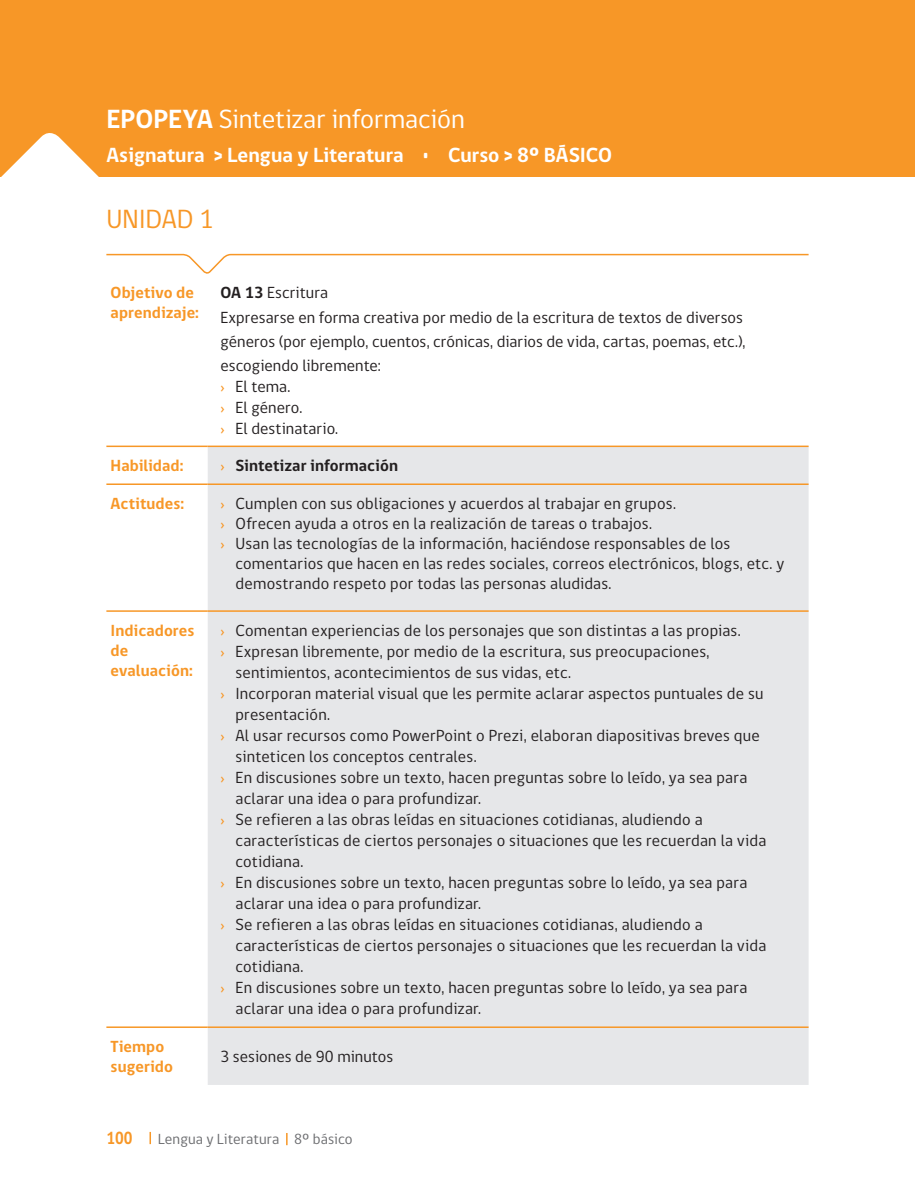
<style>
.page{position:relative;width:915px;height:1187px;background:#fff}
.page>*{position:absolute;margin:0;border:0;box-sizing:border-box;transform-origin:0 0}
.t1{font:27px "gob CL";color:#fff}
.t2{font:27px "gob CL";letter-spacing:-.005em;color:#f79727}
.t3{font:700 21px "gob CL";color:#fff}
.t4{font:700 18px "gob CL";color:#f79727;scale:.85 1}
.punteo_en_tabla_inic{font:16.5px/21px "gob CL";letter-spacing:.015em;color:#231f20}
.t5{font:700 16.5px/19.8px "gob CL";letter-spacing:.005em;color:#f79727}
.punteo_en_tabla_inic-2{font:700 16.5px "gob CL";letter-spacing:.005em;color:#231f20}
.t6{font:15px "gob CL";letter-spacing:.005em;color:#6c6d70}
.s1{font-weight:700}
.s2{color:#f79727}
.s3{font-weight:400;color:#f79727}
</style>
<div class="page">
<div style="left:0;top:0;width:914px;height:176px;background:#f79727"></div>
<svg style="left:149px;top:1131px;width:2px;height:12px"></svg>
<svg style="left:286px;top:1133px;width:1px;height:12px"></svg>
<svg style="left:0;top:133px;width:809px;height:141px"></svg>
<div style="left:208px;top:447px;width:600px;height:637px;background:#e6e7e9"></div>
<hr style="left:106px;top:610px;width:102px;height:1px;background:#f79727">
<hr style="left:208px;top:610px;width:600px;height:1px;background:#f79727">
<hr style="left:106px;top:445px;width:102px;height:2px;background:#f79727">
<hr style="left:208px;top:445px;width:600px;height:2px;background:#f79727">
<hr style="left:106px;top:483px;width:102px;height:2px;background:#f79727">
<hr style="left:208px;top:483px;width:600px;height:2px;background:#f79727">
<hr style="left:106px;top:1026px;width:102px;height:1px;background:#f79727">
<hr style="left:208px;top:1026px;width:600px;height:1px;background:#f79727">
<p class="t1" style="left:106px;top:101px;width:360px"><span class="s1">EPOPEYA</span> Sintetizar información</p>
<p class="t3" style="left:106px;top:140px;width:507px">Asignatura &gt; Lengua y Literatura • Curso &gt; 8º BÁSICO</p>
<p class="t2" style="left:106px;top:201px;width:109px">UNIDAD 1</p>
<p class="t5" style="left:111px;top:283px;width:90px">Objetivo de aprendizaje:</p>
<p class="punteo_en_tabla_inic" style="left:220px;top:283px;width:109px"><span class="s1">OA 13</span> Escritura</p>
<p class="punteo_en_tabla_inic" style="left:220px;top:305px;width:526px;line-height:24px">Expresarse en forma creativa por medio de la escritura de textos de diversos géneros (por ejemplo, cuentos, crónicas, diarios de vida, cartas, poemas, etc.), escogiendo libremente:</p>
<p class="punteo_en_tabla_inic" style="left:220px;top:376px;width:71px"><span class="s2">›</span> El tema.</p>
<p class="punteo_en_tabla_inic" style="left:220px;top:397px;width:83px"><span class="s2">›</span> El género.</p>
<p class="punteo_en_tabla_inic" style="left:220px;top:418px;width:119px"><span class="s2">›</span> El destinatario.</p>
<p class="t5" style="left:111px;top:456px;width:74px">Habilidad:</p>
<p class="punteo_en_tabla_inic-2" style="left:220px;top:454px;width:179px"><span class="s3">›</span> Sintetizar información</p>
<p class="t5" style="left:111px;top:494px;width:75px">Actitudes:</p>
<p class="punteo_en_tabla_inic" style="left:220px;top:493px;width:457px"><span class="s2">›</span> Cumplen con sus obligaciones y acuerdos al trabajar en grupos.</p>
<p class="punteo_en_tabla_inic" style="left:220px;top:513px;width:433px"><span class="s2">›</span> Ofrecen ayuda a otros en la realización de tareas o trabajos.</p>
<p class="punteo_en_tabla_inic" style="left:235px;top:534px;width:550px;line-height:19.8px;text-indent:-15px"><span class="s2">›</span> Usan las tecnologías de la información, haciéndose responsables de los comentarios que hacen en las redes sociales, correos electrónicos, blogs, etc. y demostrando respeto por todas las personas aludidas.</p>
<p class="t5" style="left:111px;top:621px;width:85px">Indicadores de evaluación:</p>
<p class="punteo_en_tabla_inic" style="left:220px;top:620px;width:521px"><span class="s2">›</span> Comentan experiencias de los personajes que son distintas a las propias.</p>
<p class="punteo_en_tabla_inic" style="left:235px;top:641px;width:475px;text-indent:-15px"><span class="s2">›</span> Expresan libremente, por medio de la escritura, sus preocupaciones, sentimientos, acontecimientos de sus vidas, etc.</p>
<p class="punteo_en_tabla_inic" style="left:235px;top:683px;width:529px;text-indent:-15px"><span class="s2">›</span> Incorporan material visual que les permite aclarar aspectos puntuales de su presentación.</p>
<p class="punteo_en_tabla_inic" style="left:235px;top:725px;width:525px;text-indent:-15px"><span class="s2">›</span> Al usar recursos como PowerPoint o Prezi, elaboran diapositivas breves que sinteticen los conceptos centrales.</p>
<p class="punteo_en_tabla_inic" style="left:235px;top:767px;width:513px;text-indent:-15px"><span class="s2">›</span> En discusiones sobre un texto, hacen preguntas sobre lo leído, ya sea para aclarar una idea o para profundizar.</p>
<p class="punteo_en_tabla_inic" style="left:235px;top:809px;width:532px;text-indent:-15px"><span class="s2">›</span> Se refieren a las obras leídas en situaciones cotidianas, aludiendo a características de ciertos personajes o situaciones que les recuerdan la vida cotidiana.</p>
<p class="punteo_en_tabla_inic" style="left:235px;top:872px;width:513px;text-indent:-15px"><span class="s2">›</span> En discusiones sobre un texto, hacen preguntas sobre lo leído, ya sea para aclarar una idea o para profundizar.</p>
<p class="punteo_en_tabla_inic" style="left:235px;top:914px;width:532px;text-indent:-15px"><span class="s2">›</span> Se refieren a las obras leídas en situaciones cotidianas, aludiendo a características de ciertos personajes o situaciones que les recuerdan la vida cotidiana.</p>
<p class="punteo_en_tabla_inic" style="left:235px;top:977px;width:513px;text-indent:-15px"><span class="s2">›</span> En discusiones sobre un texto, hacen preguntas sobre lo leído, ya sea para aclarar una idea o para profundizar.</p>
<p class="t5" style="left:111px;top:1037px;width:64px">Tiempo sugerido</p>
<p class="punteo_en_tabla_inic" style="left:220px;top:1046px;width:174px">3 sesiones de 90 minutos</p>
<p class="t4" style="left:106px;top:1125px;width:32px">100</p>
<p class="t6" style="left:158px;top:1128px;width:196px">Lengua y Literatura 8º básico</p>
</div>
